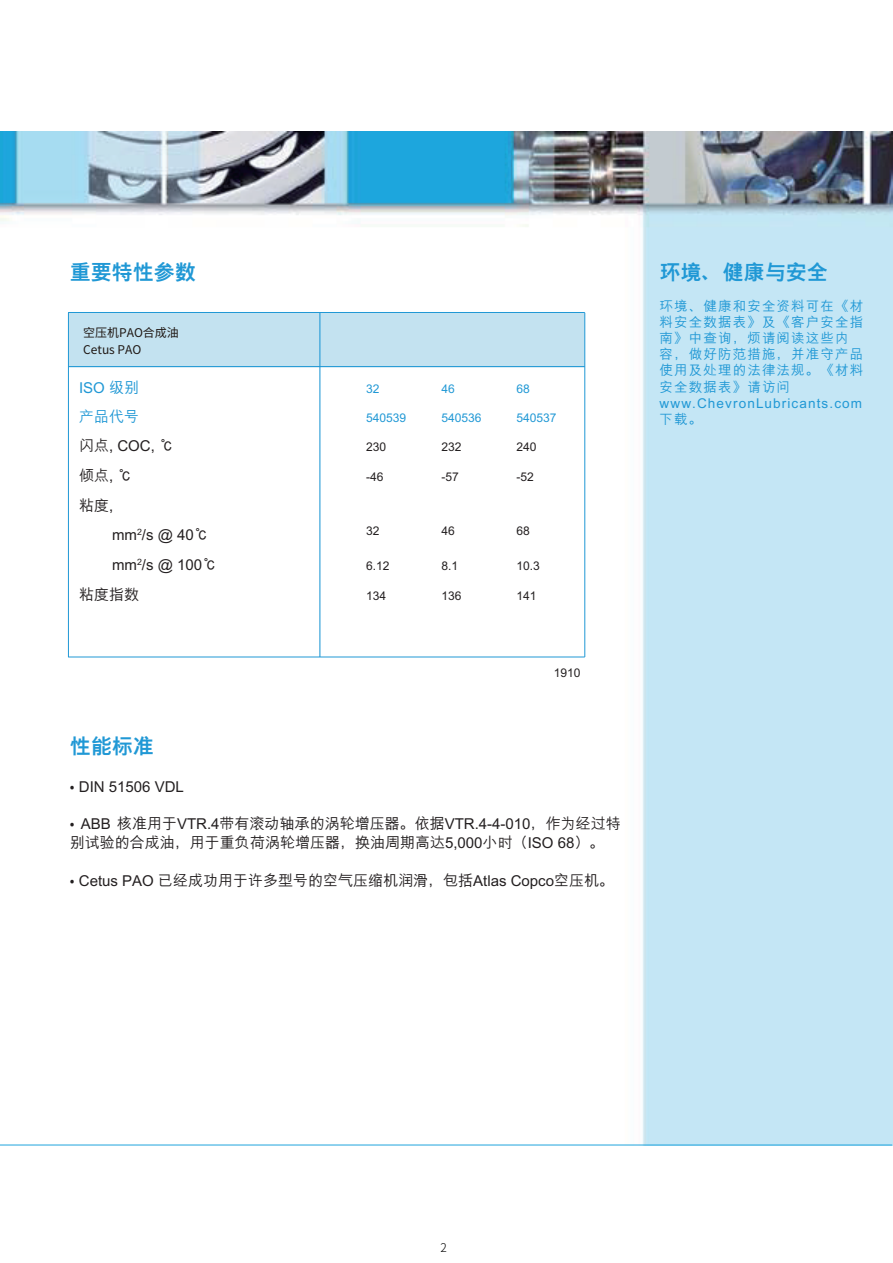
<style>
.page{position:relative;width:893px;height:1263px;background:#fff}
.page>*{position:absolute;margin:0;border:0;box-sizing:border-box;transform-origin:0 0}
.t1{font:800 21px "M Hei PRC";color:#2098d5}
.t2{font:500 15px/29.7px "M Hei PRC";color:#231f20}
.t3{font:500 15px/28.5px "M Hei PRC";color:#2098d5}
.t4{font:500 13.5px/16.2px "M Hei PRC";letter-spacing:.085em;color:#2098d5}
.t5{font:500 12px "M Hei PRC";color:#231f20}
.t6{font:500 12px "M Hei PRC";color:#2098d5}
.t7{font:12px/17.4px "Source Han Sans CN";color:#201814}
.t8{font:300 12px "Source Han Sans CN";color:#030303}
.s1{font-family:"Source Han Sans CN";font-weight:300}
</style>
<div class="page">
<img style="left:1px;top:132px;width:891px;height:1013px">
<hr style="left:0;top:1145px;width:892px;height:1px;background:#1fa4dd">
<div style="left:69px;top:313px;width:515px;height:53px;background:#c3e2f0"></div>
<hr style="left:319px;top:313px;width:1px;height:344px;background:#2098d5">
<hr style="left:68px;top:366px;width:516px;height:1px;background:#2098d5">
<hr style="left:68px;top:312px;width:516px;height:1px;background:#2098d5">
<hr style="left:68px;top:313px;width:1px;height:344px;background:#2098d5">
<hr style="left:68px;top:657px;width:516px;height:1px;background:#2098d5">
<hr style="left:584px;top:313px;width:1px;height:344px;background:#2098d5">
<h1 class="t1" style="left:70px;top:260px;width:128px">重要特性参数</h1>
<p class="t7" style="left:83px;top:324px;width:97px">空压机PAO合成油<br>Cetus PAO</p>
<p class="t3" style="left:79px;top:374px;width:62px">ISO 级别产品代号</p>
<p class="t2" style="left:79px;top:431px;width:97px">闪点, COC, ℃倾点, ℃<br>粘度,</p>
<p class="t2" style="left:112px;top:520px;width:98px">mm<sup>2</sup>/s @ 40℃</p>
<p class="t2" style="left:112px;top:550px;width:107px">mm<sup>2</sup>/s @ 100℃</p>
<p class="t2" style="left:79px;top:580px;width:61px">粘度指数</p>
<h1 class="t1" style="left:70px;top:735px;width:85px">性能标准</h1>
<p class="t6" style="left:366px;top:382px;width:15px">32</p>
<p class="t6" style="left:366px;top:411px;width:42px">540539</p>
<p class="t6" style="left:441px;top:382px;width:15px">46</p>
<p class="t6" style="left:441px;top:411px;width:42px">540536</p>
<p class="t6" style="left:516px;top:382px;width:15px">68</p>
<p class="t6" style="left:516px;top:411px;width:42px">540537</p>
<p class="t5" style="left:366px;top:440px;width:22px">230</p>
<p class="t5" style="left:366px;top:470px;width:19px">-46</p>
<p class="t5" style="left:441px;top:440px;width:22px">232</p>
<p class="t5" style="left:441px;top:470px;width:19px">-57</p>
<p class="t5" style="left:516px;top:440px;width:22px">240</p>
<p class="t5" style="left:516px;top:470px;width:19px">-52</p>
<p class="t5" style="left:366px;top:524px;width:15px">32</p>
<p class="t5" style="left:366px;top:559px;width:25px">6.12</p>
<p class="t5" style="left:366px;top:589px;width:22px">134</p>
<p class="t5" style="left:441px;top:524px;width:15px">46</p>
<p class="t5" style="left:441px;top:559px;width:18px">8.1</p>
<p class="t5" style="left:441px;top:589px;width:22px">136</p>
<p class="t5" style="left:516px;top:524px;width:15px">68</p>
<p class="t5" style="left:516px;top:559px;width:25px">10.3</p>
<p class="t5" style="left:516px;top:589px;width:22px">141</p>
<p class="t5" style="left:554px;top:666px;width:28px">1910</p>
<p class="t2" style="left:70px;top:772px;width:115px"><span class="s1">•</span> DIN 51506 VDL</p>
<p class="t2" style="left:70px;top:814px;width:552px;line-height:19.5px"><span class="s1">•</span> ABB 核准用于VTR.4带有滚动轴承的涡轮增压器。依据VTR.4-4-010，作为经过特别试验的合成油，用于重负荷涡轮增压器，换油周期高达5,000小时（ISO 68）。</p>
<p class="t2" style="left:70px;top:866px;width:545px"><span class="s1">•</span> Cetus PAO 已经成功用于许多型号的空气压缩机润滑，包括Atlas Copco空压机。</p>
<h1 class="t1" style="left:659px;top:260px;width:169px">环境、健康与安全</h1>
<p class="t4" style="left:659px;top:298px;width:205px">环境、健康和安全资料可在《材料安全数据表》及《客户安全指南》中查询，烦请阅读这些内容，做好防范措施，并准守产品使用及处理的法律法规。《材料安全数据表》请访问www.ChevronLubricants.com下载。</p>
<p class="t8" style="left:440px;top:1241px;width:8px">2</p>
</div>
